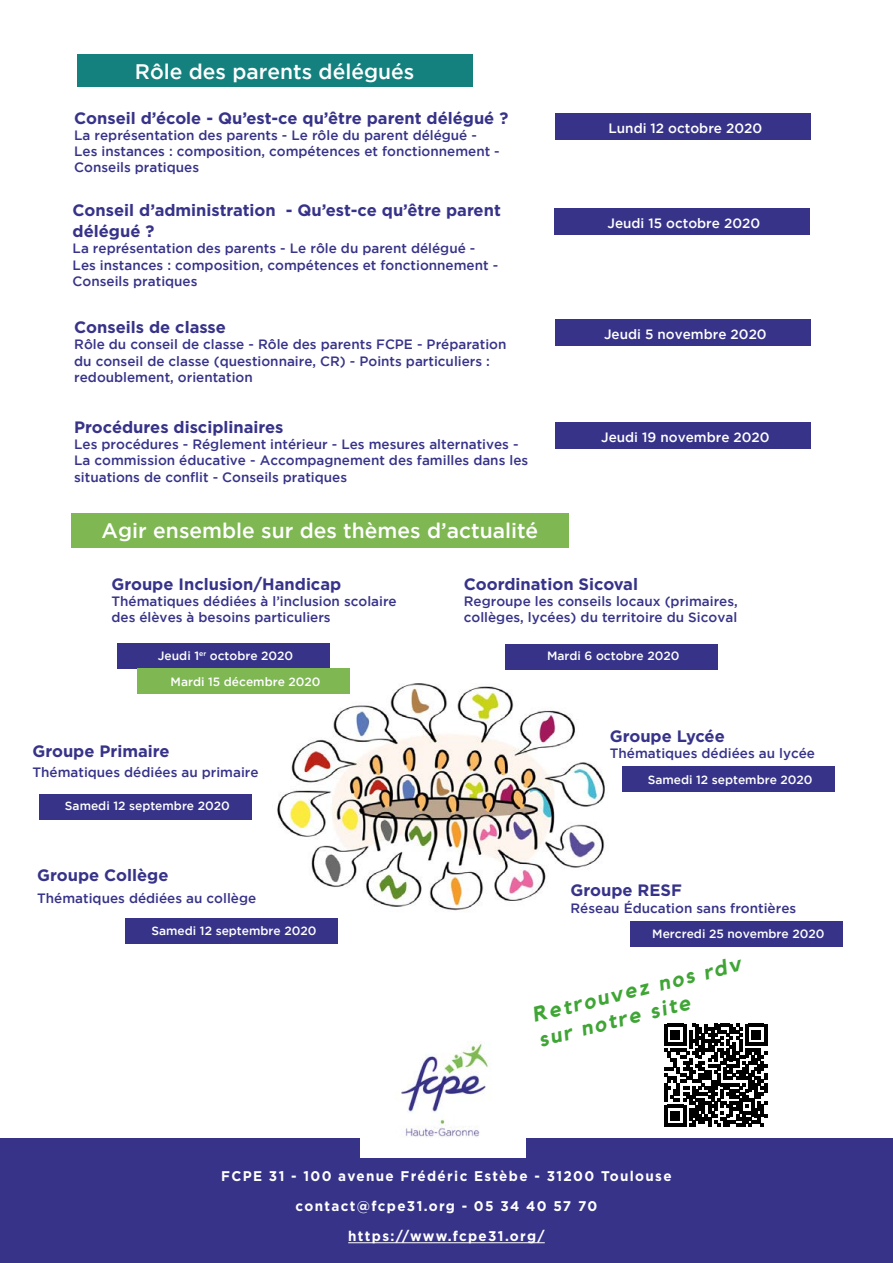
<style>
.page{position:relative;width:893px;height:1263px;background:#fff}
.page>*{position:absolute;margin:0;border:0;box-sizing:border-box;transform-origin:0 0}
.t1{font:500 21px "Gotham";color:#fff}
.t2{font:italic 700 21px/25.2px "Kollektif";color:#3fa535}
.t3{font:700 16.5px/21.6px "Gotham";color:#373389}
.t4{font:700 14.1px/30px "Gotham";letter-spacing:.1em;color:#fff;text-align:center;scale:.96 1}
.t5{font:500 13.5px/16.2px "Gotham";color:#373389}
.t6{font:500 13.5px "Gotham";color:#fff}
.t7{font:500 12px/25.5px "Gotham";color:#fff}
</style>
<div class="page">
<div style="left:0;top:1138px;width:893px;height:125px;background:#373389"></div>
<hr style="left:348px;top:1242px;width:197px;height:1px;background:#fff">
<img style="left:360px;top:1041px;width:165px;height:116px">
<div style="left:71px;top:513px;width:498px;height:34px;background:#7fb753"></div>
<img style="left:277px;top:683px;width:328px;height:229px">
<div style="left:505px;top:644px;width:213px;height:25px;background:#373389"></div>
<div style="left:126px;top:918px;width:212px;height:26px;background:#373389"></div>
<div style="left:622px;top:766px;width:212px;height:26px;background:#373389"></div>
<div style="left:117px;top:643px;width:213px;height:25px;background:#373389"></div>
<div style="left:137px;top:668px;width:213px;height:26px;background:#7fb753"></div>
<div style="left:630px;top:921px;width:213px;height:25px;background:#373389"></div>
<div style="left:39px;top:794px;width:213px;height:26px;background:#373389"></div>
<div style="left:556px;top:113px;width:255px;height:26px;background:#373389"></div>
<div style="left:556px;top:319px;width:255px;height:26px;background:#373389"></div>
<div style="left:556px;top:422px;width:255px;height:26px;background:#373389"></div>
<div style="left:77px;top:54px;width:395px;height:32px;background:#14817e"></div>
<div style="left:554px;top:208px;width:255px;height:26px;background:#373389"></div>
<svg style="left:664px;top:1024px;width:103px;height:102px"></svg>
<h1 class="t1" style="left:135px;top:60px;width:281px">Rôle des parents délégués</h1>
<p class="t3" style="left:74px;top:107px;width:436px">Conseil d’école - Qu’est-ce qu’être parent délégué ?</p>
<p class="t5" style="left:74px;top:127px;width:427px">La représentation des parents - Le rôle du parent délégué -<br>Les instances : composition, compétences et fonctionnement -<br>Conseils pratiques</p>
<p class="t3" style="left:73px;top:199px;width:430px">Conseil d’administration - Qu’est-ce qu’être parent délégué ?</p>
<p class="t5" style="left:73px;top:240px;width:427px">La représentation des parents - Le rôle du parent délégué -<br>Les instances : composition, compétences et fonctionnement -<br>Conseils pratiques</p>
<p class="t3" style="left:74px;top:316px;width:153px">Conseils de classe</p>
<p class="t5" style="left:74px;top:336px;width:434px">Rôle du conseil de classe - Rôle des parents FCPE - Préparation du conseil de classe (questionnaire, CR) - Points particuliers : redoublement, orientation</p>
<p class="t3" style="left:74px;top:416px;width:211px">Procédures disciplinaires</p>
<p class="t5" style="left:74px;top:436px;width:455px">Les procédures - Réglement intérieur - Les mesures alternatives -<br>La commission éducative - Accompagnement des familles dans les situations de conflit - Conseils pratiques</p>
<p class="t6" style="left:609px;top:121px;width:155px">Lundi 12 octobre 2020</p>
<p class="t6" style="left:607px;top:216px;width:154px">Jeudi 15 octobre 2020</p>
<p class="t6" style="left:604px;top:327px;width:164px">Jeudi 5 novembre 2020</p>
<p class="t6" style="left:601px;top:430px;width:170px">Jeudi 19 novembre 2020</p>
<h1 class="t1" style="left:102px;top:519px;width:438px">Agir ensemble sur des thèmes d’actualité</h1>
<p class="t3" style="left:464px;top:573px;width:176px">Coordination Sicoval</p>
<p class="t5" style="left:464px;top:593px;width:275px">Regroupe les conseils locaux (primaires, collèges, lycées) du territoire du Sicoval</p>
<p class="t7" style="left:547px;top:643px;width:134px">Mardi 6 octobre 2020</p>
<p class="t3" style="left:111px;top:573px;width:231px">Groupe Inclusion/Handicap</p>
<p class="t5" style="left:111px;top:593px;width:287px">Thématiques dédiées à l’inclusion scolaire des élèves à besoins particuliers</p>
<p class="t7" style="left:171px;top:643px;width:152px;text-indent:-13px">Jeudi 1<sup>er</sup> octobre 2020<br>Mardi 15 décembre 2020</p>
<p class="t3" style="left:32px;top:740px;width:139px">Groupe Primaire</p>
<p class="t5" style="left:32px;top:763px;width:228px">Thématiques dédiées au primaire</p>
<p class="t7" style="left:65px;top:792px;width:166px">Samedi 12 septembre 2020</p>
<p class="t3" style="left:37px;top:865px;width:133px">Groupe Collège</p>
<p class="t5" style="left:37px;top:890px;width:220px">Thématiques dédiées au collège</p>
<p class="t7" style="left:152px;top:917px;width:166px">Samedi 12 septembre 2020</p>
<p class="t3" style="left:610px;top:725px;width:117px">Groupe Lycée</p>
<p class="t5" style="left:610px;top:744px;width:207px">Thématiques dédiées au lycée</p>
<p class="t7" style="left:648px;top:766px;width:166px">Samedi 12 septembre 2020</p>
<p class="t3" style="left:570px;top:880px;width:113px">Groupe RESF</p>
<p class="t5" style="left:570px;top:899px;width:227px">Réseau Éducation sans frontières</p>
<p class="t7" style="left:652px;top:921px;width:174px">Mercredi 25 novembre 2020</p>
<h1 class="t2" style="left:530px;top:1003px;width:215px;rotate:-14deg">Retrouvez nos rdv sur notre site</h1>
<p class="t4" style="left:221px;top:1161px;width:471px">FCPE 31 - 100 avenue Frédéric Estèbe - 31200 Toulouse contact@fcpe31.org - 05 34 40 57 70 https://www.fcpe31.org/</p>
</div>
